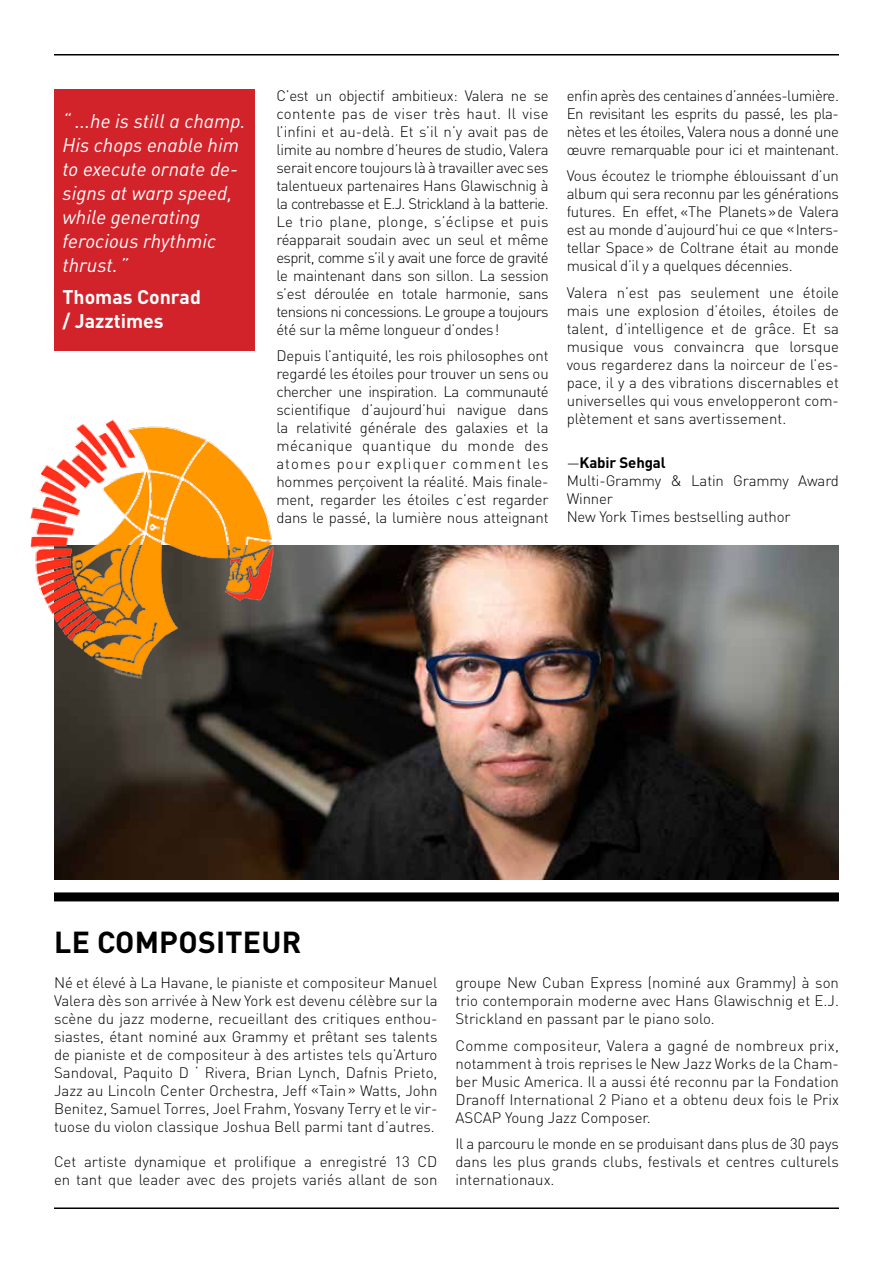
<style>
.page{position:relative;width:893px;height:1263px;background:#fff}
.page>*{position:absolute;margin:0;border:0;box-sizing:border-box;transform-origin:0 0}
.t1{font:700 30px "DIN Pro";letter-spacing:.01em;color:#000}
.t2{font:19.5px/24px "DIN Regular Italic Alt";color:#fff}
.t3{font:700 19.5px/24px "DIN Pro";color:#fff}
.t4{font:300 15px/18px "DIN Pro";letter-spacing:-.005em;color:#000;text-align:justify}
.s1{font-weight:700}
</style>
<div class="page">
<div style="left:54px;top:892px;width:785px;height:9px;background:#000"></div>
<img style="left:54px;top:545px;width:785px;height:334px">
<div style="left:54px;top:89px;width:200px;height:262px;background:#d2232a"></div>
<img style="left:30px;top:419px;width:257px;height:272px">
<hr style="left:54px;top:54px;width:785px;height:2px;background:#000">
<hr style="left:54px;top:1207px;width:785px;height:2px;background:#000">
<h2 class="t2" style="left:63px;top:108px;width:185px">“ ...he is still a champ.<br>His chops enable him to execute ornate de&shy;signs at warp speed, while generating ferocious rhythmic thrust. ”</h2>
<h2 class="t3" style="left:63px;top:285px;width:140px">Thomas Conrad / Jazztimes</h2>
<p class="t4" style="left:276px;top:86px;width:274px">C’est un objectif ambitieux: Valera ne se contente pas de viser très haut. Il vise l’infini et au-delà. Et s’il n’y avait pas de limite au nombre d’heures de studio, Valera serait encore toujours là à travailler avec ses talentueux partenaires Hans Glawischnig à la contrebasse et E.J. Strickland à la batterie.<br>Le trio plane, plonge, s’éclipse et puis réapparait soudain avec un seul et même esprit, comme s’il y avait une force de gravité le maintenant dans son sillon. La session s’est déroulée en totale harmonie, sans tensions ni concessions. Le groupe a toujours été sur la même longueur d’ondes!</p>
<p class="t4" style="left:276px;top:346px;width:274px">Depuis l’antiquité, les rois philosophes ont regardé les étoiles pour trouver un sens ou chercher une inspiration. La communauté scientifique d’aujourd’hui navigue dans la relativité générale des galaxies et la mécanique quantique du monde des atomes pour expliquer comment les hommes perçoivent la réalité. Mais finale&shy;ment, regarder les étoiles c’est regarder dans le passé, la lumière nous atteignant</p>
<p class="t4" style="left:567px;top:86px;width:274px">enfin après des centaines d’années-lumière.<br>En revisitant les esprits du passé, les pla&shy;nètes et les étoiles, Valera nous a donné une œuvre remarquable pour ici et maintenant.</p>
<p class="t4" style="left:567px;top:166px;width:274px">Vous écoutez le triomphe éblouissant d’un album qui sera reconnu par les générations futures. En effet, «The Planets»de Valera est au monde d’aujourd’hui ce que «Inters&shy;tellar Space» de Coltrane était au monde musical d’il y a quelques décennies.</p>
<p class="t4" style="left:567px;top:283px;width:274px">Valera n’est pas seulement une étoile mais une explosion d’étoiles, étoiles de talent, d’intelligence et de grâce. Et sa musique vous convaincra que lorsque vous regarderez dans la noirceur de l’es&shy;pace, il y a des vibrations discernables et universelles qui vous envelopperont com&shy;plètement et sans avertissement.</p>
<p class="t4" style="left:567px;top:453px;width:274px;text-align:left">—<span class="s1">Kabir Sehgal<br></span>Multi-Grammy &amp; Latin Grammy Award<br>Winner<br>New York Times bestselling author</p>
<h1 class="t1" style="left:54px;top:921px;width:249px">LE COMPOSITEUR</h1>
<p class="t4" style="left:54px;top:973px;width:385px">Né et élevé à La Havane, le pianiste et compositeur Manuel Valera dès son arrivée à New York est devenu célèbre sur la scène du jazz moderne, recueillant des critiques enthou&shy;siastes, étant nominé aux Grammy et prêtant ses talents de pianiste et de compositeur à des artistes tels qu’Arturo Sandoval, Paquito D ‘ Rivera, Brian Lynch, Dafnis Prieto, Jazz au Lincoln Center Orchestra, Jeff «Tain» Watts, John Benitez, Samuel Torres, Joel Frahm, Yosvany Terry et le vir&shy;tuose du violon classique Joshua Bell parmi tant d’autres.</p>
<p class="t4" style="left:54px;top:1152px;width:385px">Cet artiste dynamique et prolifique a enregistré 13 CD en tant que leader avec des projets variés allant de son</p>
<p class="t4" style="left:455px;top:973px;width:385px">groupe New Cuban Express (nominé aux Grammy) à son trio contemporain moderne avec Hans Glawischnig et E.J.<br>Strickland en passant par le piano solo.</p>
<p class="t4" style="left:455px;top:1036px;width:385px">Comme compositeur, Valera a gagné de nombreux prix, notamment à trois reprises le New Jazz Works de la Cham&shy;ber Music America. Il a aussi été reconnu par la Fondation Dranoff International 2 Piano et a obtenu deux fois le Prix ASCAP Young Jazz Composer.</p>
<p class="t4" style="left:455px;top:1134px;width:385px">Il a parcouru le monde en se produisant dans plus de 30 pays dans les plus grands clubs, festivals et centres culturels internationaux.</p>
</div>
